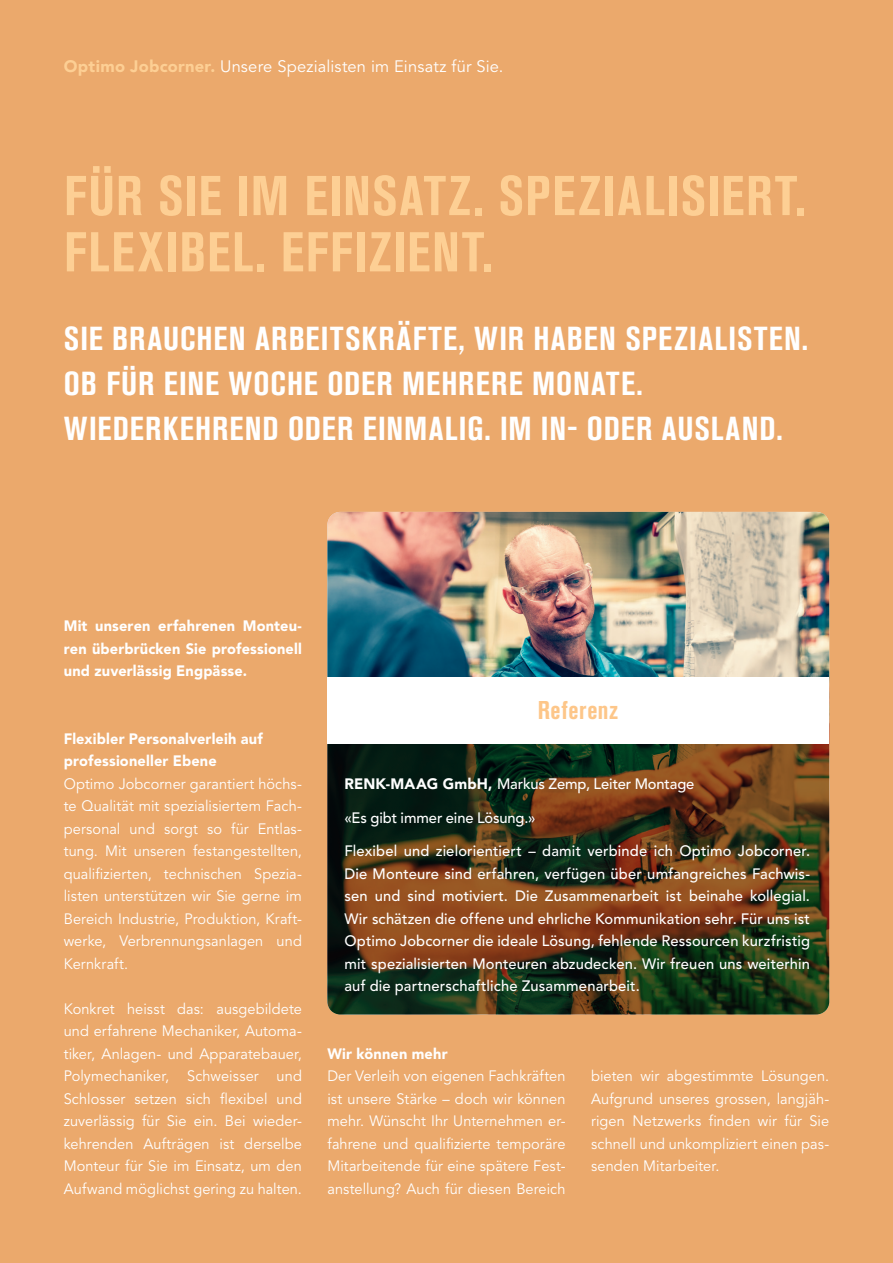
<style>
.page{position:relative;width:893px;height:1263px;background:#eba96c}
.page>*{position:absolute;margin:0;border:0;box-sizing:border-box;transform-origin:0 0}
.t1{font:700 condensed 55.5px/56.2px "Akzidenz Grotesk Pro";letter-spacing:.035em;color:#fdcf94}
.t2{font:700 condensed 33px/45px "Akzidenz Grotesk Pro";letter-spacing:.04em;color:#fff}
.t3{font:700 condensed 25.5px "Akzidenz Grotesk Pro";letter-spacing:.02em;color:#fdc689}
.t4{font:16.5px "Avenir LT Std";letter-spacing:.01em;color:#fff}
.t5{font:15px/22.5px "Avenir LT Std";letter-spacing:.005em;color:#fff;text-align:justify}
.t6{font:500 15px/22.5px "Avenir LT Std";color:#fff;text-align:justify}
.t7{font:900 15px/22.5px "Avenir LT Std";letter-spacing:.01em;color:#fff;text-align:justify}
.s1{font-weight:900;color:#fdcf94}
.s2{font-weight:900}
</style>
<div class="page">
<img style="left:327px;top:512px;width:502px;height:502px">
<svg style="left:327px;top:712px;width:502px;height:302px"></svg>
<div style="left:327px;top:678px;width:502px;height:66px;background:#fff"></div>
<p class="t4" style="left:64px;top:57px;width:441px"><span class="s1">Optimo Jobcorner.</span> Unsere Spezialisten im Einsatz für Sie.</p>
<h1 class="t1" style="left:64px;top:167px;width:744px">FÜR SIE IM EINSATZ. SPEZIALISIERT.<br>FLEXIBEL. EFFIZIENT.</h1>
<h2 class="t2" style="left:64px;top:315px;width:746px">SIE BRAUCHEN ARBEITSKRÄFTE, WIR HABEN SPEZIALISTEN.<br>OB FÜR EINE WOCHE ODER MEHRERE MONATE.<br>WIEDERKEHREND ODER EINMALIG. IM IN- ODER AUSLAND.</h2>
<p class="t7" style="left:64px;top:615px;width:240px">Mit unseren erfahrenen Monteu&shy;ren überbrücken Sie professionell und zuverlässig Engpässe.</p>
<p class="t7" style="left:64px;top:727px;width:201px">Flexibler Personalverleih auf professioneller Ebene</p>
<p class="t5" style="left:64px;top:773px;width:240px">Optimo Jobcorner garantiert höchs&shy;te Qualität mit spezialisiertem Fach&shy;personal und sorgt so für Entlas&shy;tung. Mit unseren festangestellten, qualifizierten, technischen Spezia&shy;listen unterstützen wir Sie gerne im Bereich Industrie, Produktion, Kraft&shy;werke, Verbrennungsanlagen und Kernkraft.</p>
<p class="t5" style="left:64px;top:998px;width:240px">Konkret heisst das: ausgebildete und erfahrene Mechaniker, Automa&shy;tiker, Anlagen- und Apparatebauer, Polymechaniker, Schweisser und Schlosser setzen sich flexibel und zuverlässig für Sie ein. Bei wieder&shy;kehrenden Aufträgen ist derselbe Monteur für Sie im Einsatz, um den Aufwand möglichst gering zu halten.</p>
<h3 class="t3" style="left:538px;top:693px;width:82px">Referenz</h3>
<p class="t6" style="left:344px;top:773px;width:352px"><span class="s2">RENK-MAAG GmbH,</span> Markus Zemp, Leiter Montage</p>
<p class="t6" style="left:344px;top:807px;width:193px">«Es gibt immer eine Lösung.»</p>
<p class="t6" style="left:344px;top:840px;width:467px">Flexibel und zielorientiert – damit verbinde ich Optimo Jobcorner.<br>Die Monteure sind erfahren, verfügen über umfangreiches Fachwis&shy;sen und sind motiviert. Die Zusammenarbeit ist beinahe kollegial.<br>Wir schätzen die offene und ehrliche Kommunikation sehr. Für uns ist Optimo Jobcorner die ideale Lösung, fehlende Ressourcen kurzfristig mit spezialisierten Monteuren abzudecken. Wir freuen uns weiterhin auf die partnerschaftliche Zusammenarbeit.</p>
<p class="t7" style="left:327px;top:1042px;width:122px">Wir können mehr</p>
<p class="t5" style="left:327px;top:1065px;width:240px">Der Verleih von eigenen Fachkräften ist unsere Stärke – doch wir können mehr. Wünscht Ihr Unternehmen er&shy;fahrene und qualifizierte temporäre Mitarbeitende für eine spätere Fest&shy;anstellung? Auch für diesen Bereich</p>
<p class="t5" style="left:591px;top:1065px;width:240px">bieten wir abgestimmte Lösungen.<br>Aufgrund unseres grossen, langjäh&shy;rigen Netzwerks finden wir für Sie schnell und unkompliziert einen pas&shy;senden Mitarbeiter.</p>
</div>
